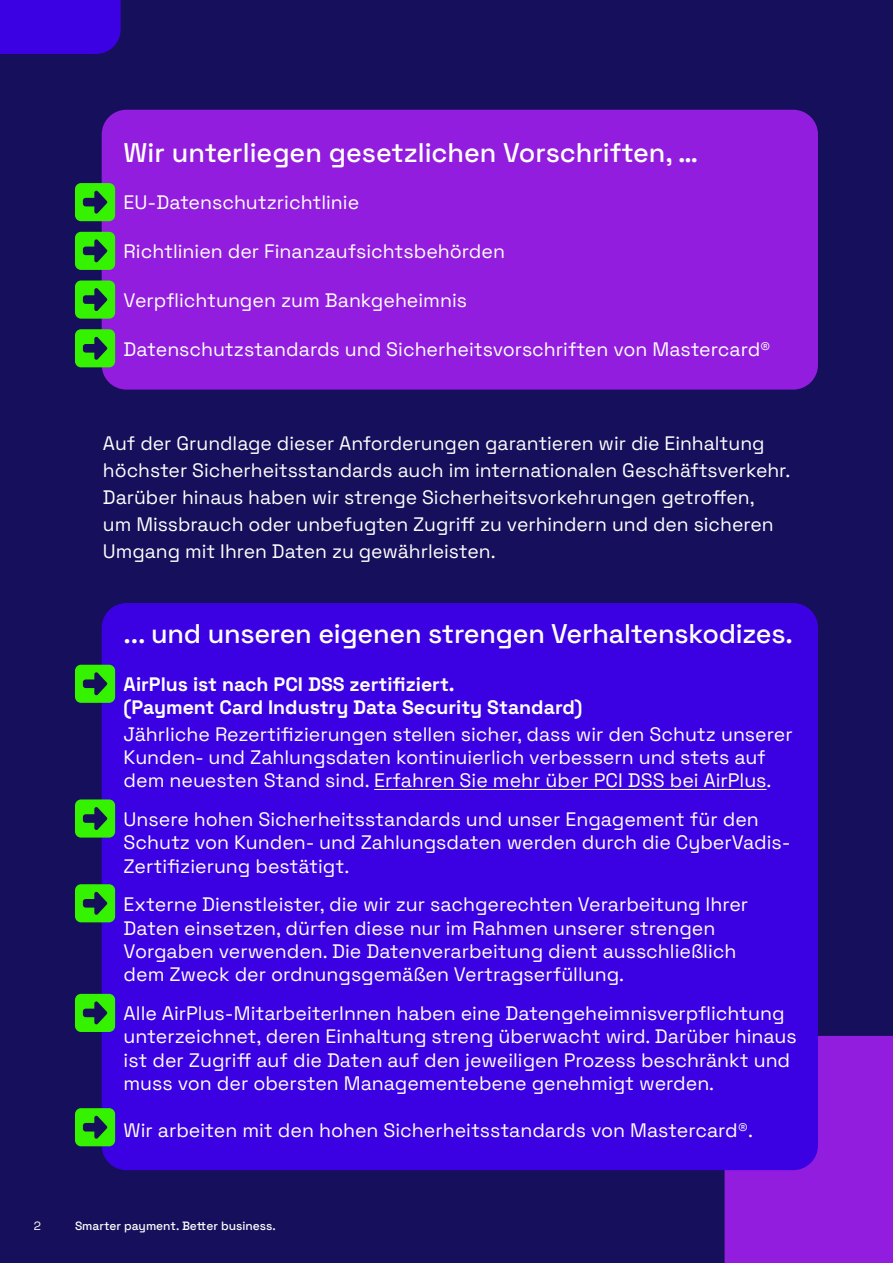
<style>
.page{position:relative;width:893px;height:1263px;background:#160f5b}
.page>*{position:absolute;margin:0;border:0;box-sizing:border-box;transform-origin:0 0}
.t1{font:500 27px "Space Grotesk";letter-spacing:-.01em;color:#fff}
.t2{font:19.5px/23.4px "Space Grotesk";color:#fff}
.t3{font:700 19.5px/23.4px "Space Grotesk";color:#fff}
.t4{font:500 12px "Space Grotesk";color:#fff}
.t5{font:12px "Space Grotesk";color:#fff}
</style>
<div class="page">
<div style="left:0;top:0;width:121px;height:54px;background:#3c01e2"></div>
<div style="left:725px;top:1036px;width:168px;height:227px;background:#931dde"></div>
<div style="left:102px;top:110px;width:716px;height:280px;background:#931dde;border-radius:25px"></div>
<div style="left:102px;top:603px;width:716px;height:567px;background:#3c01e2;border-radius:25px"></div>
<hr style="left:374px;top:789px;width:392px;height:1px;background:#fff">
<div style="left:75px;top:183px;width:40px;height:38px;background:#35f200;border-radius:6px"></div>
<svg style="left:83px;top:191px;width:24px;height:23px"></svg>
<div style="left:75px;top:232px;width:40px;height:38px;background:#35f200;border-radius:6px"></div>
<svg style="left:83px;top:239px;width:24px;height:23px"></svg>
<div style="left:75px;top:280px;width:40px;height:39px;background:#35f200;border-radius:6px"></div>
<svg style="left:83px;top:288px;width:24px;height:23px"></svg>
<div style="left:75px;top:329px;width:40px;height:38px;background:#35f200;border-radius:6px"></div>
<svg style="left:83px;top:337px;width:24px;height:23px"></svg>
<div style="left:75px;top:665px;width:40px;height:38px;background:#35f200;border-radius:6px"></div>
<svg style="left:83px;top:672px;width:24px;height:23px"></svg>
<div style="left:75px;top:799px;width:40px;height:38px;background:#35f200;border-radius:6px"></div>
<svg style="left:83px;top:807px;width:24px;height:23px"></svg>
<div style="left:75px;top:884px;width:40px;height:38px;background:#35f200;border-radius:6px"></div>
<svg style="left:83px;top:892px;width:24px;height:23px"></svg>
<div style="left:75px;top:994px;width:40px;height:38px;background:#35f200;border-radius:6px"></div>
<svg style="left:83px;top:1001px;width:24px;height:23px"></svg>
<div style="left:75px;top:1108px;width:40px;height:38px;background:#35f200;border-radius:6px"></div>
<svg style="left:83px;top:1116px;width:24px;height:23px"></svg>
<p class="t5" style="left:34px;top:1217px;width:9px">2</p>
<h1 class="t1" style="left:124px;top:132px;width:576px">Wir unterliegen gesetzlichen Vorschriften, …</h1>
<p class="t2" style="left:124px;top:189px;width:237px">EU-Datenschutzrichtlinie</p>
<p class="t2" style="left:124px;top:238px;width:383px">Richtlinien der Finanzaufsichtsbehörden</p>
<p class="t2" style="left:124px;top:287px;width:345px">Verpflichtungen zum Bankgeheimnis</p>
<p class="t2" style="left:124px;top:336px;width:648px">Datenschutzstandards und Sicherheitsvorschriften von Mastercard®</p>
<p class="t2" style="left:103px;top:429px;width:689px;line-height:27px">Auf der Grundlage dieser Anforderungen garantieren wir die Einhaltung höchster Sicherheitsstandards auch im internationalen Geschäftsverkehr.<br>Darüber hinaus haben wir strenge Sicherheitsvorkehrungen getroffen,<br>um Missbrauch oder unbefugten Zugriff zu verhindern und den sicheren Umgang mit Ihren Daten zu gewährleisten.</p>
<h1 class="t1" style="left:124px;top:613px;width:671px">... und unseren eigenen strengen Verhaltenskodizes.</h1>
<p class="t3" style="left:124px;top:671px;width:460px">AirPlus ist nach PCI DSS zertifiziert.<br>(Payment Card Industry Data Security Standard)</p>
<p class="t2" style="left:124px;top:721px;width:670px">Jährliche Rezertifizierungen stellen sicher, dass wir den Schutz unserer<br>Kunden- und Zahlungsdaten kontinuierlich verbessern und stets auf dem neuesten Stand sind. Erfahren Sie mehr über PCI DSS bei AirPlus.</p>
<p class="t2" style="left:124px;top:806px;width:668px">Unsere hohen Sicherheitsstandards und unser Engagement für den<br>Schutz von Kunden- und Zahlungsdaten werden durch die CyberVadis-<br>Zertifizierung bestätigt.</p>
<p class="t2" style="left:124px;top:891px;width:626px">Externe Dienstleister, die wir zur sachgerechten Verarbeitung Ihrer Daten einsetzen, dürfen diese nur im Rahmen unserer strengen Vorgaben verwenden. Die Datenverarbeitung dient ausschließlich dem Zweck der ordnungsgemäßen Vertragserfüllung.</p>
<p class="t2" style="left:124px;top:1000px;width:675px">Alle AirPlus-MitarbeiterInnen haben eine Datengeheimnisverpflichtung unterzeichnet, deren Einhaltung streng überwacht wird. Darüber hinaus ist der Zugriff auf die Daten auf den jeweiligen Prozess beschränkt und muss von der obersten Managementebene genehmigt werden.</p>
<p class="t2" style="left:124px;top:1117px;width:631px">Wir arbeiten mit den hohen Sicherheitsstandards von Mastercard®.</p>
<p class="t4" style="left:75px;top:1217px;width:202px">Smarter payment. Better business.</p>
</div>
